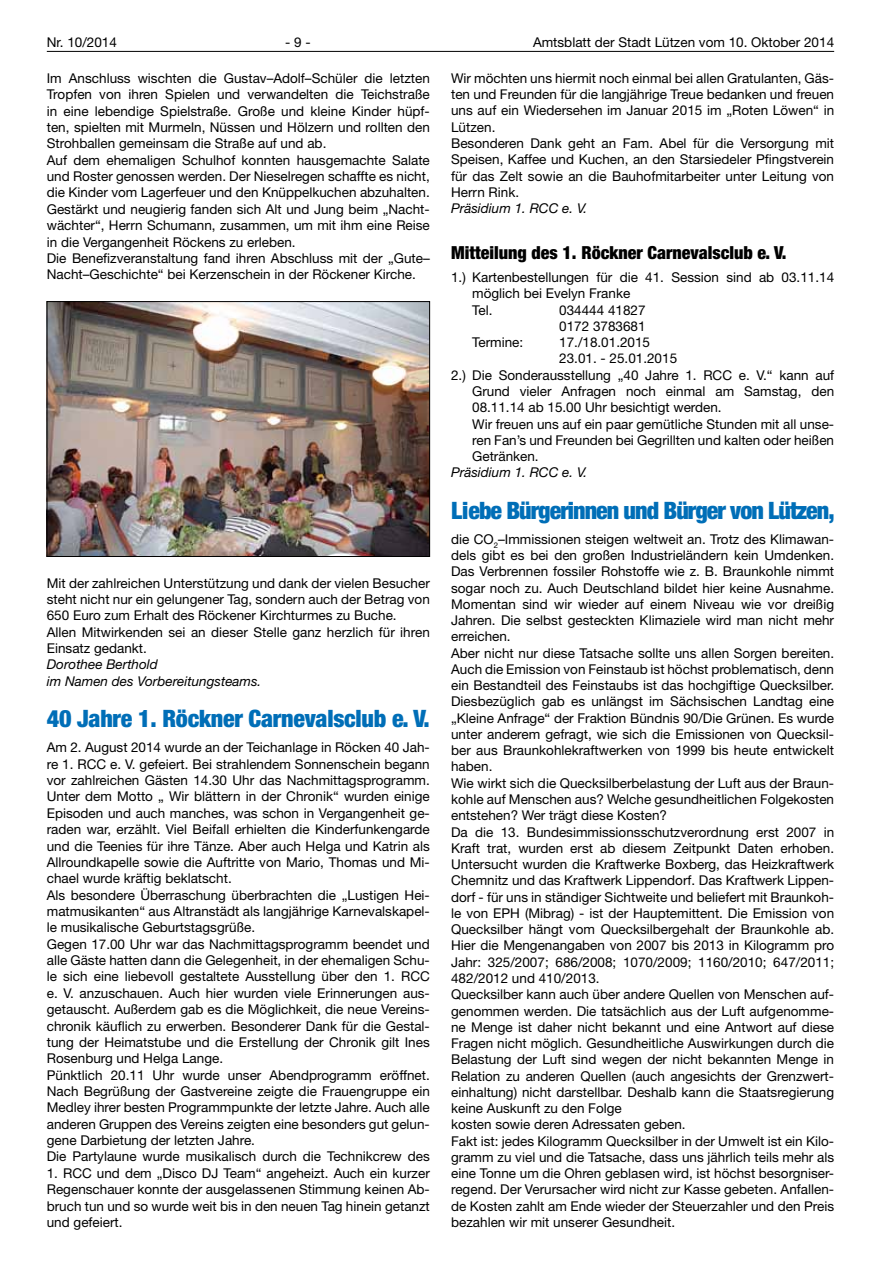
<style>
.page{position:relative;width:881px;height:1263px;background:#fff}
.page>*{position:absolute;margin:0;border:0;box-sizing:border-box;transform-origin:0 0}
.t1{font:900 condensed 24px "Helvetica Neue LT";letter-spacing:-.04em;color:#006eb7}
.t2{font:900 condensed 24px "Helvetica Neue LT";letter-spacing:-.01em;color:#006eb7}
.t3{font:900 condensed 18px "Helvetica Neue LT";color:#000}
.t4{font:13.5px/16.2px "Helvetica Neue LT";color:#000}
.t5{font:italic 13.5px/16.4px "Helvetica Neue LT";color:#000}
</style>
<div class="page">
<hr style="left:47px;top:51px;width:786px;height:1px;background:#000">
<img style="left:49px;top:303px;width:378px;height:252px">
<div style="left:47px;top:301px;width:382px;height:256px;border:1px solid #000"></div>
<p class="t4" style="left:47px;top:34px;width:72px">Nr. 10/2014</p>
<p class="t4" style="left:285px;top:34px;width:27px">- 9 -</p>
<p class="t4" style="left:533px;top:34px;width:302px">Amtsblatt der Stadt Lützen vom 10. Oktober 2014</p>
<p class="t4" style="left:47px;top:70px;width:384px">Im Anschluss wischten die Gustav–Adolf–Schüler die letzten Tropfen von ihren Spielen und verwandelten die Teichstraße in eine lebendige Spielstraße. Große und kleine Kinder hüpf&shy;ten, spielten mit Murmeln, Nüssen und Hölzern und rollten den Strohballen gemeinsam die Straße auf und ab.<br>Auf dem ehemaligen Schulhof konnten hausgemachte Salate und Roster genossen werden. Der Nieselregen schaffte es nicht, die Kinder vom Lagerfeuer und den Knüppelkuchen abzuhalten.<br>Gestärkt und neugierig fanden sich Alt und Jung beim „Nacht&shy;wächter“, Herrn Schumann, zusammen, um mit ihm eine Reise in die Vergangenheit Röckens zu erleben.<br>Die Benefizveranstaltung fand ihren Abschluss mit der „Gute– Nacht–Geschichte“ bei Kerzenschein in der Röckener Kirche.</p>
<p class="t4" style="left:451px;top:70px;width:384px">Wir möchten uns hiermit noch einmal bei allen Gratulanten, Gäs&shy;ten und Freunden für die langjährige Treue bedanken und freuen uns auf ein Wiedersehen im Januar 2015 im „Roten Löwen“ in Lützen.<br>Besonderen Dank geht an Fam. Abel für die Versorgung mit Speisen, Kaffee und Kuchen, an den Starsiedeler Pfingstverein für das Zelt sowie an die Bauhofmitarbeiter unter Leitung von Herrn Rink.</p>
<p class="t5" style="left:451px;top:200px;width:138px">Präsidium 1. RCC e. V.</p>
<h2 class="t3" style="left:451px;top:242px;width:337px">Mitteilung des 1. Röckner Carnevalsclub e. V.</h2>
<p class="t4" style="left:472px;top:269px;width:363px;text-indent:-21px">1.) Kartenbestellungen für die 41. Session sind ab 03.11.14 möglich bei Evelyn Franke<br>Tel.</p>
<p class="t4" style="left:559px;top:302px;width:88px">034444 41827<br>0172 3783681</p>
<p class="t4" style="left:47px;top:574px;width:384px">Mit der zahlreichen Unterstützung und dank der vielen Besucher steht nicht nur ein gelungener Tag, sondern auch der Betrag von 650 Euro zum Erhalt des Röckener Kirchturmes zu Buche.<br>Allen Mitwirkenden sei an dieser Stelle ganz herzlich für ihren Einsatz gedankt.</p>
<p class="t5" style="left:47px;top:656px;width:216px">Dorothee Berthold<br>im Namen des Vorbereitungsteams.</p>
<h1 class="t2" style="left:47px;top:704px;width:384px">40 Jahre 1. Röckner Carnevalsclub e. V.</h1>
<p class="t4" style="left:47px;top:739px;width:384px">Am 2. August 2014 wurde an der Teichanlage in Röcken 40 Jah&shy;re 1. RCC e. V. gefeiert. Bei strahlendem Sonnenschein begann vor zahlreichen Gästen 14.30 Uhr das Nachmittagsprogramm.<br>Unter dem Motto „ Wir blättern in der Chronik“ wurden einige Episoden und auch manches, was schon in Vergangenheit ge&shy;raden war, erzählt. Viel Beifall erhielten die Kinderfunkengarde und die Teenies für ihre Tänze. Aber auch Helga und Katrin als Allroundkapelle sowie die Auftritte von Mario, Thomas und Mi&shy;chael wurde kräftig beklatscht.<br>Als besondere Überraschung überbrachten die „Lustigen Hei&shy;matmusikanten“ aus Altranstädt als langjährige Karnevalskapel&shy;le musikalische Geburtstagsgrüße.<br>Gegen 17.00 Uhr war das Nachmittagsprogramm beendet und alle Gäste hatten dann die Gelegenheit, in der ehemaligen Schu&shy;le sich eine liebevoll gestaltete Ausstellung über den 1. RCC e. V. anzuschauen. Auch hier wurden viele Erinnerungen aus&shy;getauscht. Außerdem gab es die Möglichkeit, die neue Vereins&shy;chronik käuflich zu erwerben. Besonderer Dank für die Gestal&shy;tung der Heimatstube und die Erstellung der Chronik gilt Ines Rosenburg und Helga Lange.<br>Pünktlich 20.11 Uhr wurde unser Abendprogramm eröffnet.<br>Nach Begrüßung der Gastvereine zeigte die Frauengruppe ein Medley ihrer besten Programmpunkte der letzte Jahre. Auch alle anderen Gruppen des Vereins zeigten eine besonders gut gelun&shy;gene Darbietung der letzten Jahre.<br>Die Partylaune wurde musikalisch durch die Technikcrew des</p>
<p class="t4" style="left:47px;top:1164px;width:384px;text-align:justify">1. RCC und dem „Disco DJ Team“ angeheizt. Auch ein kurzer Regenschauer konnte der ausgelassenen Stimmung keinen Ab&shy;bruch tun und so wurde weit bis in den neuen Tag hinein getanzt und gefeiert.</p>
<p class="t4" style="left:472px;top:334px;width:53px">Termine:</p>
<p class="t4" style="left:559px;top:334px;width:92px">17./18.01.2015</p>
<p class="t4" style="left:559px;top:350px;width:119px">23.01. - 25.01.2015</p>
<p class="t4" style="left:451px;top:367px;width:384px">2.) Die Sonderausstellung „40 Jahre 1. RCC e. V.“ kann auf</p>
<p class="t4" style="left:472px;top:383px;width:363px">Grund vieler Anfragen noch einmal am Samstag, den</p>
<p class="t4" style="left:472px;top:399px;width:251px">08.11.14 ab 15.00 Uhr besichtigt werden.</p>
<p class="t4" style="left:472px;top:415px;width:363px">Wir freuen uns auf ein paar gemütliche Stunden mit all unse-</p>
<p class="t4" style="left:472px;top:432px;width:363px">ren Fan’s und Freunden bei Gegrillten und kalten oder heißen</p>
<p class="t4" style="left:472px;top:448px;width:68px">Getränken.</p>
<p class="t5" style="left:451px;top:464px;width:138px">Präsidium 1. RCC e. V.</p>
<h1 class="t1" style="left:451px;top:496px;width:385px">Liebe Bürgerinnen und Bürger von Lützen,</h1>
<p class="t4" style="left:451px;top:531px;width:384px">die CO<sub>2</sub>–Immissionen steigen weltweit an. Trotz des Klimawan&shy;dels gibt es bei den großen Industrieländern kein Umdenken.<br>Das Verbrennen fossiler Rohstoffe wie z. B. Braunkohle nimmt sogar noch zu. Auch Deutschland bildet hier keine Ausnahme.<br>Momentan sind wir wieder auf einem Niveau wie vor dreißig Jahren. Die selbst gesteckten Klimaziele wird man nicht mehr erreichen.<br>Aber nicht nur diese Tatsache sollte uns allen Sorgen bereiten.<br>Auch die Emission von Feinstaub ist höchst problematisch, denn ein Bestandteil des Feinstaubs ist das hochgiftige Quecksilber.<br>Diesbezüglich gab es unlängst im Sächsischen Landtag eine „Kleine Anfrage“ der Fraktion Bündnis 90/Die Grünen. Es wurde unter anderem gefragt, wie sich die Emissionen von Quecksil&shy;ber aus Braunkohlekraftwerken von 1999 bis heute entwickelt haben.<br>Wie wirkt sich die Quecksilberbelastung der Luft aus der Braun&shy;kohle auf Menschen aus? Welche gesundheitlichen Folgekosten entstehen? Wer trägt diese Kosten?<br>Da die 13. Bundesimmissionsschutzverordnung erst 2007 in Kraft trat, wurden erst ab diesem Zeitpunkt Daten erhoben.<br>Untersucht wurden die Kraftwerke Boxberg, das Heizkraftwerk Chemnitz und das Kraftwerk Lippendorf. Das Kraftwerk Lippen&shy;dorf - für uns in ständiger Sichtweite und beliefert mit Braunkoh&shy;le von EPH (Mibrag) - ist der Hauptemittent. Die Emission von Quecksilber hängt vom Quecksilbergehalt der Braunkohle ab.<br>Hier die Mengenangaben von 2007 bis 2013 in Kilogramm pro Jahr: 325/2007; 686/2008; 1070/2009; 1160/2010; 647/2011; 482/2012 und 410/2013.<br>Quecksilber kann auch über andere Quellen von Menschen auf&shy;genommen werden. Die tatsächlich aus der Luft aufgenomme&shy;ne Menge ist daher nicht bekannt und eine Antwort auf diese Fragen nicht möglich. Gesundheitliche Auswirkungen durch die Belastung der Luft sind wegen der nicht bekannten Menge in Relation zu anderen Quellen (auch angesichts der Grenzwert&shy;einhaltung) nicht darstellbar. Deshalb kann die Staatsregierung keine Auskunft zu den Folge<br>kosten sowie deren Adressaten geben.<br>Fakt ist: jedes Kilogramm Quecksilber in der Umwelt ist ein Kilo&shy;gramm zu viel und die Tatsache, dass uns jährlich teils mehr als eine Tonne um die Ohren geblasen wird, ist höchst besorgniser&shy;regend. Der Verursacher wird nicht zur Kasse gebeten. Anfallen&shy;de Kosten zahlt am Ende wieder der Steuerzahler und den Preis bezahlen wir mit unserer Gesundheit.</p>
</div>
